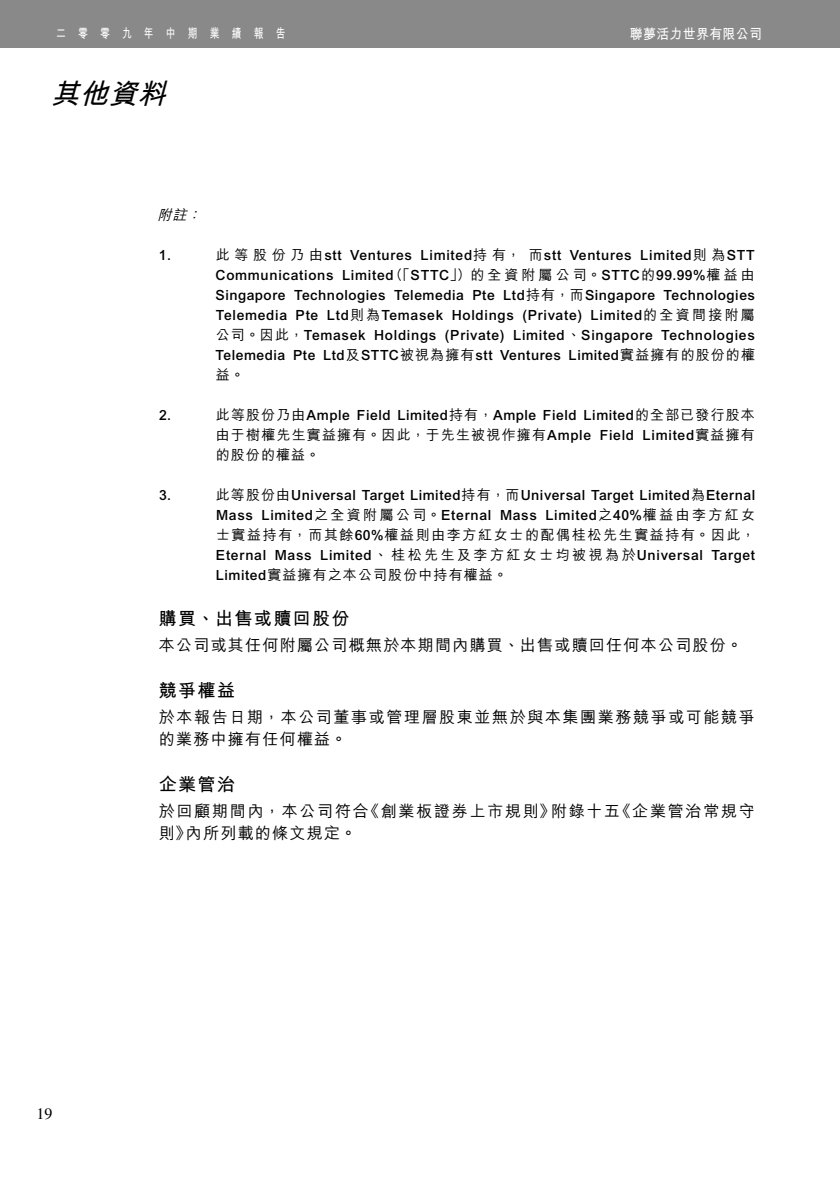
<style>
.page{position:relative;width:840px;height:1191px;background:#fff}
.page>*{position:absolute;margin:0;border:0;box-sizing:border-box;transform-origin:0 0}
.t1{font:italic 700 28px "M Hei HK";color:#000}
.t2{font:700 18px "M Hei HK";letter-spacing:.075em;color:#000}
.t3{font:500 16px/22px "M Hei HK";letter-spacing:.1em;color:#000}
.t4{font:500 16px "M Hei HK";letter-spacing:.08em;color:#000}
.t5{font:16px "Times LT Std";color:#000}
.t6{font:500 14px "Arial MT Std";letter-spacing:.05em;color:#000}
.t7{font:500 14px/20px "M Hei HK";letter-spacing:.085em;color:#000}
.t8{font:500 14px "M Hei HK";letter-spacing:.115em;color:#000}
.t9{font:500 14px "M Hei HK";letter-spacing:.215em;color:#000}
.t10{font:700 14px "M Hei HK";letter-spacing:.03em;color:#fff;scale:.92 1}
.t11{font:italic 500 14px "M Hei HK";color:#000}
.t12{font:700 13px "M Hei HK";letter-spacing:1.25em;color:#fff;scale:.75 1}
.s1{font-family:"Arial MT Std"}
.s2{font-family:"M Hei HK"}
</style>
<div class="page">
<div style="left:0;top:0;width:839px;height:47px;background:#898989"></div>
<p class="t12" style="left:56px;top:24px;width:307px">二零零九年中期業績報告</p>
<h1 class="t1" style="left:51px;top:74px;width:126px">其他資料</h1>
<p class="t10" style="left:629px;top:23px;width:145px">聯夢活力世界有限公司</p>
<p class="t11" style="left:157px;top:204px;width:35px">附註</p>
<p class="t11" style="left:187px;top:204px;width:20px">：</p>
<p class="t6" style="left:159px;top:246px;width:14px">1.</p>
<p class="t7" style="left:215px;top:243px;width:127px">此等股份乃由<span class="s1">stt</span></p>
<p class="t6" style="left:350px;top:246px;width:63px">Ventures</p>
<p class="t6" style="left:420px;top:246px;width:101px">Limited<span class="s2">持有，</span></p>
<p class="t6" style="left:528px;top:246px;width:34px"><span class="s2">而</span>stt</p>
<p class="t6" style="left:569px;top:246px;width:63px">Ventures</p>
<p class="t6" style="left:640px;top:246px;width:116px">Limited<span class="s2">則為</span>STT</p>
<p class="t6" style="left:215px;top:266px;width:119px">Communications</p>
<p class="t9" style="left:388px;top:264px;width:367px">（「<span class="s1">STTC</span>」）的全資附屬公司。<span class="s1">STTC</span>的<span class="s1">99.99%</span>權益由</p>
<p class="t6" style="left:342px;top:266px;width:53px">Limited</p>
<p class="t6" style="left:215px;top:286px;width:71px">Singapore</p>
<p class="t6" style="left:294px;top:286px;width:93px">Technologies</p>
<p class="t6" style="left:394px;top:286px;width:71px">Telemedia</p>
<p class="t6" style="left:472px;top:286px;width:24px">Pte</p>
<p class="t6" style="left:503px;top:286px;width:153px">Ltd<span class="s2">持有，而</span>Singapore</p>
<p class="t6" style="left:663px;top:286px;width:93px">Technologies</p>
<p class="t6" style="left:216px;top:306px;width:73px">Telemedia</p>
<p class="t6" style="left:295px;top:306px;width:24px">Pte</p>
<p class="t6" style="left:327px;top:306px;width:118px">Ltd<span class="s2">則為</span>Temasek</p>
<p class="t6" style="left:451px;top:306px;width:64px">Holdings</p>
<p class="t6" style="left:522px;top:306px;width:61px">(Private)</p>
<p class="t6" style="left:590px;top:306px;width:166px">Limited<span class="s2">的全資間接附屬</span></p>
<p class="t6" style="left:216px;top:326px;width:151px"><span class="s2">公司。因此，</span>Temasek</p>
<p class="t6" style="left:374px;top:326px;width:64px">Holdings</p>
<p class="t6" style="left:444px;top:326px;width:61px">(Private)</p>
<p class="t6" style="left:513px;top:326px;width:141px">Limited<span class="s2">、</span>Singapore</p>
<p class="t6" style="left:661px;top:326px;width:95px">Technologies</p>
<p class="t6" style="left:159px;top:406px;width:14px">2.</p>
<p class="t6" style="left:159px;top:486px;width:14px">3.</p>
<p class="t6" style="left:215px;top:346px;width:71px">Telemedia</p>
<p class="t7" style="left:216px;top:363px;width:30px">益。</p>
<p class="t6" style="left:293px;top:346px;width:24px">Pte</p>
<p class="t6" style="left:323px;top:346px;width:171px">Ltd<span class="s2">及</span>STTC<span class="s2">被視為擁有</span>stt</p>
<p class="t6" style="left:500px;top:346px;width:62px">Ventures</p>
<p class="t7" style="left:568px;top:343px;width:188px"><span class="s1">Limited</span>實益擁有的股份的權</p>
<p class="t7" style="left:216px;top:403px;width:135px">此等股份乃由<span class="s1">Ample</span></p>
<p class="t6" style="left:357px;top:406px;width:35px">Field</p>
<p class="t6" style="left:397px;top:406px;width:140px">Limited<span class="s2">持有，</span>Ample</p>
<p class="t6" style="left:542px;top:406px;width:35px">Field</p>
<p class="t7" style="left:583px;top:403px;width:173px"><span class="s1">Limited</span>的全部已發行股本</p>
<p class="t7" style="left:215px;top:423px;width:377px">由于樹權先生實益擁有。因此，于先生被視作擁有<span class="s1">Ample</span>的股份的權益。</p>
<p class="t6" style="left:216px;top:486px;width:540px"><span class="s2">此等股份由</span>Universal Target Limited<span class="s2">持有，而</span>Universal Target Limited<span class="s2">為</span>Eternal</p>
<p class="t6" style="left:642px;top:426px;width:114px">Limited<span class="s2">實益擁有</span></p>
<p class="t6" style="left:599px;top:426px;width:36px">Field</p>
<p class="t5" style="left:36px;top:1104px;width:17px">19</p>
<p class="t6" style="left:545px;top:506px;width:211px">Limited<span class="s2">之</span>40%<span class="s2">權益由李方紅女</span></p>
<p class="t6" style="left:261px;top:506px;width:231px">Limited<span class="s2">之全資附屬公司。</span>Eternal</p>
<p class="t6" style="left:216px;top:506px;width:38px">Mass</p>
<p class="t8" style="left:216px;top:524px;width:540px">士實益持有，而其餘<span class="s1">60%</span>權益則由李方紅女士的配偶桂松先生實益持有。因此，</p>
<p class="t6" style="left:711px;top:546px;width:45px">Target</p>
<p class="t6" style="left:499px;top:506px;width:38px">Mass</p>
<p class="t6" style="left:320px;top:546px;width:384px">Limited<span class="s2">、桂松先生及李方紅女士均被視為於</span>Universal</p>
<p class="t6" style="left:216px;top:546px;width:52px">Eternal</p>
<p class="t7" style="left:216px;top:563px;width:293px"><span class="s1">Limited</span>實益擁有之本公司股份中持有權益。</p>
<p class="t2" style="left:159px;top:605px;width:192px">購買、出售或贖回股份</p>
<p class="t4" style="left:159px;top:633px;width:584px">本公司或其任何附屬公司概無於本期間內購買、出售或贖回任何本公司股份。</p>
<p class="t2" style="left:159px;top:677px;width:78px">競爭權益</p>
<p class="t3" style="left:159px;top:704px;width:597px">於本報告日期，本公司董事或管理層股東並無於與本集團業務競爭或可能競爭的業務中擁有任何權益。</p>
<p class="t2" style="left:159px;top:771px;width:78px">企業管治</p>
<p class="t3" style="left:614px;top:798px;width:142px">《企業管治常規守</p>
<p class="t6" style="left:274px;top:546px;width:38px">Mass</p>
<p class="t3" style="left:186px;top:798px;width:184px;text-indent:-27px">於回顧期間內，本公司符合內所列載的條文規定。</p>
<p class="t3" style="left:550px;top:798px;width:71px">附錄十五</p>
<p class="t3" style="left:363px;top:798px;width:193px">《創業板證券上市規則》</p>
<p class="t3" style="left:159px;top:820px;width:34px">則》</p>
</div>
